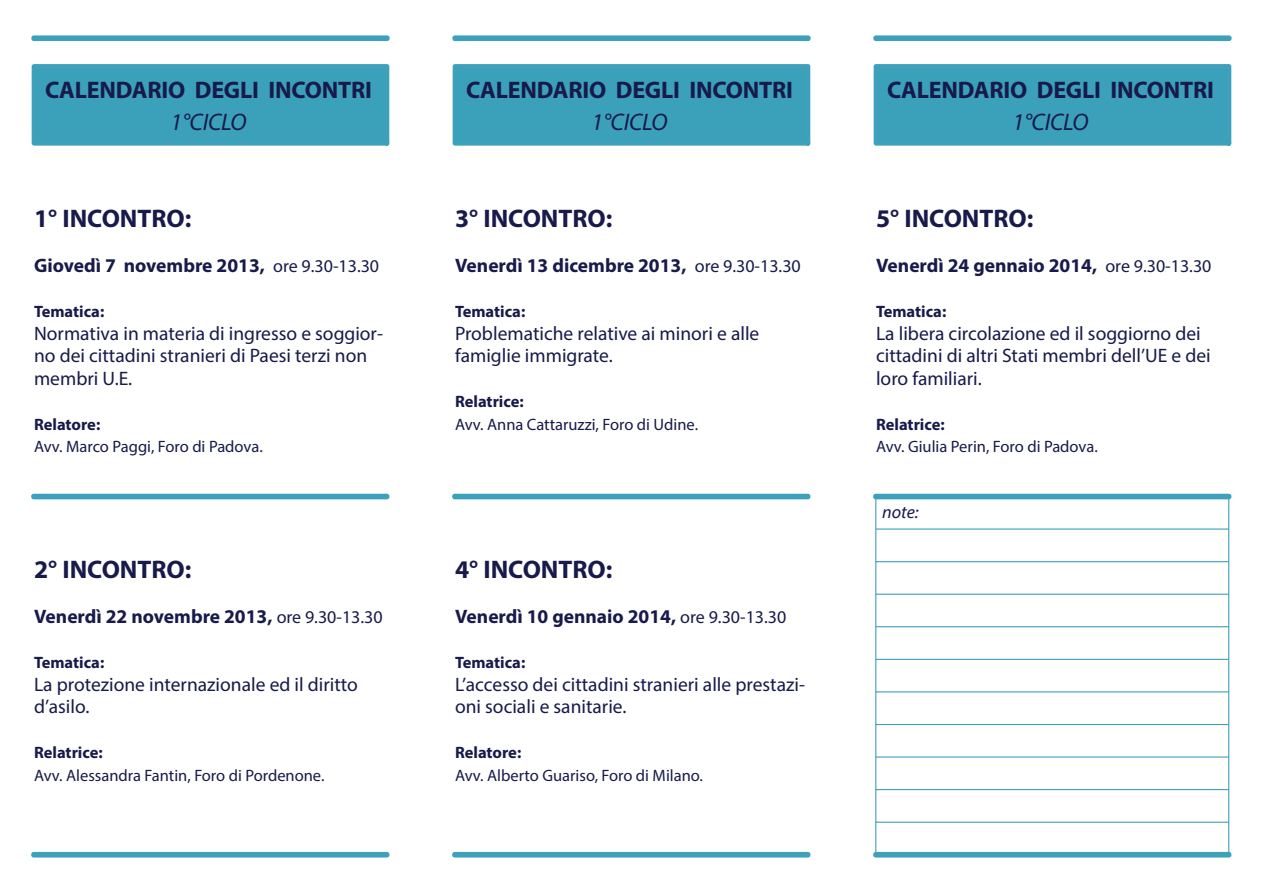
<style>
.page{position:relative;width:1263px;height:893px;background:#fff}
.page>*{position:absolute;margin:0;border:0;box-sizing:border-box;transform-origin:0 0}
.t1{font:700 25.5px "Myriad Pro";color:#171a4a}
.t2{font:700 24px "Myriad Pro";letter-spacing:-.01em;color:#171a4a}
.t3{font:italic 24px "Myriad Pro";letter-spacing:-.01em;color:#171a4a}
.t4{font:19.5px/22.5px "Myriad Pro";color:#171a4a}
.t5{font:700 19.5px "Myriad Pro";color:#171a4a}
.t6{font:italic 18px "Myriad Pro";color:#171a4a}
.t7{font:16.5px "Myriad Pro";color:#171a4a}
.t8{font:700 16.5px "Myriad Pro";color:#171a4a}
.s1{font-weight:400;font-size:18px}
</style>
<div class="page">
<div style="left:32px;top:64px;width:358px;height:82px;background:#3ba1bb"></div>
<div style="left:31px;top:852px;width:359px;height:5px;background:#3da1bb"></div>
<div style="left:31px;top:494px;width:359px;height:5px;background:#3da1bb"></div>
<svg style="left:31px;top:35px;width:359px;height:6px;background:#4ba8c0"></svg>
<div style="left:453px;top:64px;width:358px;height:82px;background:#3ba1bb"></div>
<div style="left:452px;top:852px;width:359px;height:5px;background:#3da1bb"></div>
<div style="left:452px;top:494px;width:359px;height:5px;background:#3da1bb"></div>
<svg style="left:452px;top:35px;width:359px;height:6px;background:#4ba8c0"></svg>
<div style="left:874px;top:64px;width:358px;height:82px;background:#3ba1bb"></div>
<svg style="left:873px;top:852px;width:359px;height:5px"></svg>
<svg style="left:873px;top:494px;width:359px;height:5px"></svg>
<svg style="left:873px;top:35px;width:359px;height:6px;background:#4ba8c0"></svg>
<div style="left:875px;top:496px;width:354px;height:359px;border:1px solid #3da1bb"></div>
<hr style="left:876px;top:822px;width:353px;height:1px;background:#3da1bb">
<hr style="left:876px;top:789px;width:353px;height:1px;background:#3da1bb">
<hr style="left:876px;top:756px;width:353px;height:2px;background:#3da1bb">
<hr style="left:876px;top:724px;width:353px;height:1px;background:#3da1bb">
<hr style="left:876px;top:691px;width:353px;height:1px;background:#3da1bb">
<hr style="left:876px;top:659px;width:353px;height:1px;background:#3da1bb">
<hr style="left:876px;top:626px;width:353px;height:1px;background:#3da1bb">
<hr style="left:876px;top:594px;width:353px;height:1px;background:#3da1bb">
<hr style="left:876px;top:561px;width:353px;height:1px;background:#3da1bb">
<hr style="left:876px;top:528px;width:353px;height:2px;background:#3da1bb">
<p class="t2" style="left:45px;top:75px;width:329px">CALENDARIO DEGLI INCONTRI</p>
<p class="t3" style="left:171px;top:107px;width:77px">1°CICLO</p>
<h1 class="t1" style="left:34px;top:202px;width:159px">1° INCONTRO:</h1>
<p class="t5" style="left:34px;top:253px;width:347px">Giovedì 7 novembre 2013, <span class="s1">ore 9.30-13.30</span></p>
<p class="t8" style="left:34px;top:301px;width:72px">Tematica:</p>
<p class="t4" style="left:34px;top:322px;width:350px">Normativa in materia di ingresso e soggior&shy;no dei cittadini stranieri di Paesi terzi non membri U.E.</p>
<p class="t8" style="left:34px;top:413px;width:68px">Relatore:</p>
<p class="t7" style="left:34px;top:436px;width:230px">Avv. Marco Paggi, Foro di Padova.</p>
<h1 class="t1" style="left:34px;top:553px;width:159px">2° INCONTRO:</h1>
<p class="t5" style="left:34px;top:604px;width:350px">Venerdì 22 novembre 2013, <span class="s1">ore 9.30-13.30</span></p>
<p class="t8" style="left:34px;top:652px;width:72px">Tematica:</p>
<p class="t4" style="left:34px;top:673px;width:325px">La protezione internazionale ed il diritto d’asilo.</p>
<p class="t8" style="left:34px;top:742px;width:70px">Relatrice:</p>
<p class="t7" style="left:34px;top:765px;width:292px">Avv. Alessandra Fantin, Foro di Pordenone.</p>
<p class="t2" style="left:466px;top:75px;width:329px">CALENDARIO DEGLI INCONTRI</p>
<p class="t3" style="left:591px;top:107px;width:77px">1°CICLO</p>
<h1 class="t1" style="left:455px;top:202px;width:159px">3° INCONTRO:</h1>
<p class="t5" style="left:455px;top:253px;width:347px">Venerdì 13 dicembre 2013, <span class="s1">ore 9.30-13.30</span></p>
<p class="t8" style="left:455px;top:301px;width:72px">Tematica:</p>
<p class="t4" style="left:455px;top:322px;width:306px">Problematiche relative ai minori e alle famiglie immigrate.</p>
<p class="t8" style="left:455px;top:391px;width:70px">Relatrice:</p>
<p class="t7" style="left:455px;top:414px;width:245px">Avv. Anna Cattaruzzi, Foro di Udine.</p>
<h1 class="t1" style="left:455px;top:553px;width:159px">4° INCONTRO:</h1>
<p class="t5" style="left:455px;top:604px;width:333px">Venerdì 10 gennaio 2014, <span class="s1">ore 9.30-13.30</span></p>
<p class="t8" style="left:455px;top:652px;width:72px">Tematica:</p>
<p class="t4" style="left:455px;top:673px;width:351px">L’accesso dei cittadini stranieri alle prestazi&shy;oni sociali e sanitarie.</p>
<p class="t8" style="left:455px;top:742px;width:68px">Relatore:</p>
<p class="t7" style="left:455px;top:765px;width:249px">Avv. Alberto Guariso, Foro di Milano.</p>
<p class="t2" style="left:887px;top:75px;width:329px">CALENDARIO DEGLI INCONTRI</p>
<p class="t3" style="left:1012px;top:107px;width:77px">1°CICLO</p>
<h1 class="t1" style="left:876px;top:202px;width:159px">5° INCONTRO:</h1>
<p class="t5" style="left:876px;top:253px;width:337px">Venerdì 24 gennaio 2014, <span class="s1">ore 9.30-13.30</span></p>
<p class="t8" style="left:876px;top:301px;width:72px">Tematica:</p>
<p class="t4" style="left:876px;top:322px;width:336px">La libera circolazione ed il soggiorno dei cittadini di altri Stati membri dell’UE e dei loro familiari.</p>
<p class="t8" style="left:876px;top:413px;width:70px">Relatrice:</p>
<p class="t7" style="left:876px;top:436px;width:223px">Avv. Giulia Perin, Foro di Padova.</p>
<p class="t6" style="left:882px;top:501px;width:38px">note:</p>
</div>
